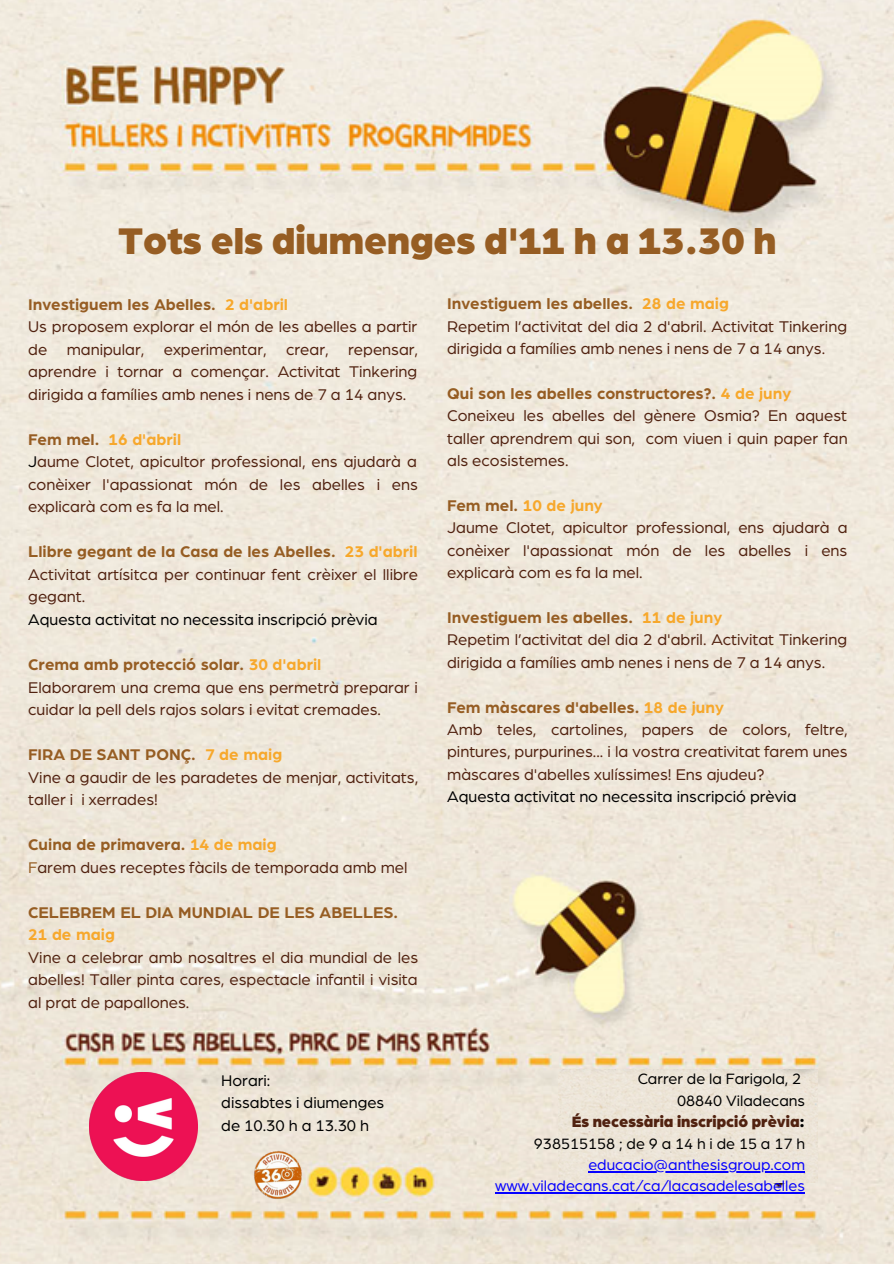
<style>
.page{position:relative;width:894px;height:1264px;background:#fff}
.page>*{position:absolute;margin:0;border:0;box-sizing:border-box;transform-origin:0 0}
.t1{font:900 39.45px "Arboria";color:#965d23}
.t2{font:16.5px/22.5px "Arboria";color:#512210}
.t3{font:16.5px "Arboria";color:#000}
.t4{font:700 16.5px "Arboria";color:#965d23}
.t5{font:700 16.5px "Arboria";color:#f7a82c}
.t6{font:16.35px/22.8px "Arboria";color:#000}
.t7{font:15.9px/21.5px "Arboria";color:#000;text-align:right}
.t8{font:15.9px/21.5px "Arboria";color:#0500ff;text-align:right}
.s1{font-weight:700;color:#965d23}
.s2{font-weight:700;color:#f7a82c}
.s3{color:#000}
.s4{color:#965d23}
.s5{font-weight:900;color:#512210}
.s6{font-weight:900}
</style>
<div class="page">
<img style="left:0;top:0;width:893px;height:1263px">
<div style="left:558px;top:1069px;width:259px;height:113px;background:#ece4d7"></div>
<img style="left:197px;top:1072px;width:4px;height:108px">
<img style="left:89px;top:1072px;width:108px;height:108px">
<hr style="left:588px;top:1170px;width:216px;height:2px;background:#0500ff">
<hr style="left:495px;top:1192px;width:309px;height:1px;background:#0500ff">
<img style="left:252px;top:1149px;width:51px;height:51px">
<h1 class="t1" style="left:118px;top:222px;width:659px">Tots els diumenges d'11 h a 13.30 h</h1>
<p class="t2" style="left:28px;top:293px;width:391px"><span class="s1">Investiguem les Abelles.</span> <span class="s2">2 d'abril<br></span>Us proposem explorar el món de les abelles a partir de manipular, experimentar, crear, repensar, aprendre i tornar a començar. Activitat Tinkering dirigida a famílies amb nenes i nens de 7 a 14 anys.</p>
<p class="t2" style="left:28px;top:428px;width:391px"><span class="s1">Fem mel.</span> <span class="s2">16 d'abril<br></span><span class="s3">J</span>aume Clotet, apicultor professional, ens ajudarà a conèixer l'apassionat món de les abelles i ens explicarà com es fa la mel.</p>
<p class="t2" style="left:28px;top:541px;width:391px;text-align:justify"><span class="s1">Llibre gegant de la Casa de les Abelles.</span> <span class="s2">23 d'abril </span>Activitat artísitca per continuar fent crèixer el llibre gegant.</p>
<p class="t3" style="left:28px;top:611px;width:351px">Aquesta activitat no necessita inscripció prèvia</p>
<p class="t2" style="left:28px;top:653px;width:391px"><span class="s1">Crema amb protecció solar.</span> <span class="s2">30 d'abril<br></span>Elaborarem una crema que ens permetrà preparar i cuidar la pell dels rajos solars i evitat cremades.</p>
<p class="t2" style="left:28px;top:744px;width:391px"><span class="s1">FIRA DE SANT PONÇ.</span> <span class="s2">7 de maig<br></span>Vine a gaudir de les paradetes de menjar, activitats, taller i i xerrades!</p>
<p class="t2" style="left:28px;top:834px;width:380px"><span class="s1">Cuina de primavera.</span> <span class="s2">14 de maig<br></span><span class="s4">F</span>arem dues receptes fàcils de temporada amb mel</p>
<p class="t4" style="left:28px;top:904px;width:371px">CELEBREM EL DIA MUNDIAL DE LES ABELLES.</p>
<p class="t5" style="left:28px;top:927px;width:88px">21 de maig</p>
<p class="t2" style="left:28px;top:946px;width:391px;text-align:justify">Vine a celebrar amb nosaltres el dia mundial de les abelles! Taller pinta cares, espectacle infantil i visita al prat de papallones.</p>
<p class="t2" style="left:447px;top:293px;width:401px"><span class="s1">Investiguem les abelles.</span> <span class="s2">28 de maig<br></span>Repetim l’activitat del dia 2 d'abril. Activitat Tinkering dirigida a famílies amb nenes i nens de 7 a 14 anys.</p>
<p class="t2" style="left:447px;top:383px;width:402px"><span class="s1">Qui son les abelles constructores?.</span> <span class="s2">4 de juny </span>Coneixeu les abelles del gènere Osmia? En aquest taller aprendrem qui son, com viuen i quin paper fan als ecosistemes.</p>
<p class="t2" style="left:447px;top:494px;width:402px"><span class="s1">Fem mel.</span> <span class="s2">10 de juny<br></span>Jaume Clotet, apicultor professional, ens ajudarà a conèixer l'apassionat món de les abelles i ens explicarà com es fa la mel.</p>
<p class="t2" style="left:447px;top:606px;width:401px"><span class="s1">Investiguem les abelles.</span> <span class="s2">11 de juny<br></span>Repetim l’activitat del dia 2 d'abril. Activitat Tinkering dirigida a famílies amb nenes i nens de 7 a 14 anys.</p>
<p class="t2" style="left:447px;top:696px;width:402px"><span class="s1">Fem màscares d'abelles.</span> <span class="s2">18 de juny<br></span>Amb teles, cartolines, papers de colors, feltre, pintures, purpurines... i la vostra creativitat farem unes màscares d'abelles xulíssimes! Ens ajudeu?</p>
<p class="t3" style="left:447px;top:789px;width:351px">Aquesta activitat no necessita inscripció prèvia</p>
<p class="t6" style="left:221px;top:1069px;width:164px">Horari:<br>dissabtes i diumenges de 10.30 h a 13.30 h</p>
<p class="t7" style="left:533px;top:1068px;width:272px">Carrer de la Farigola, 2<br>08840 Viladecans<br><span class="s5">És necessària inscripció prèvia</span><span class="s6">:<br></span>938515158 ; de 9 a 14 h i de 15 a 17 h</p>
<p class="t8" style="left:495px;top:1154px;width:311px">educacio@anthesisgroup.com www.viladecans.cat/ca/lacasadelesabelles</p>
</div>
